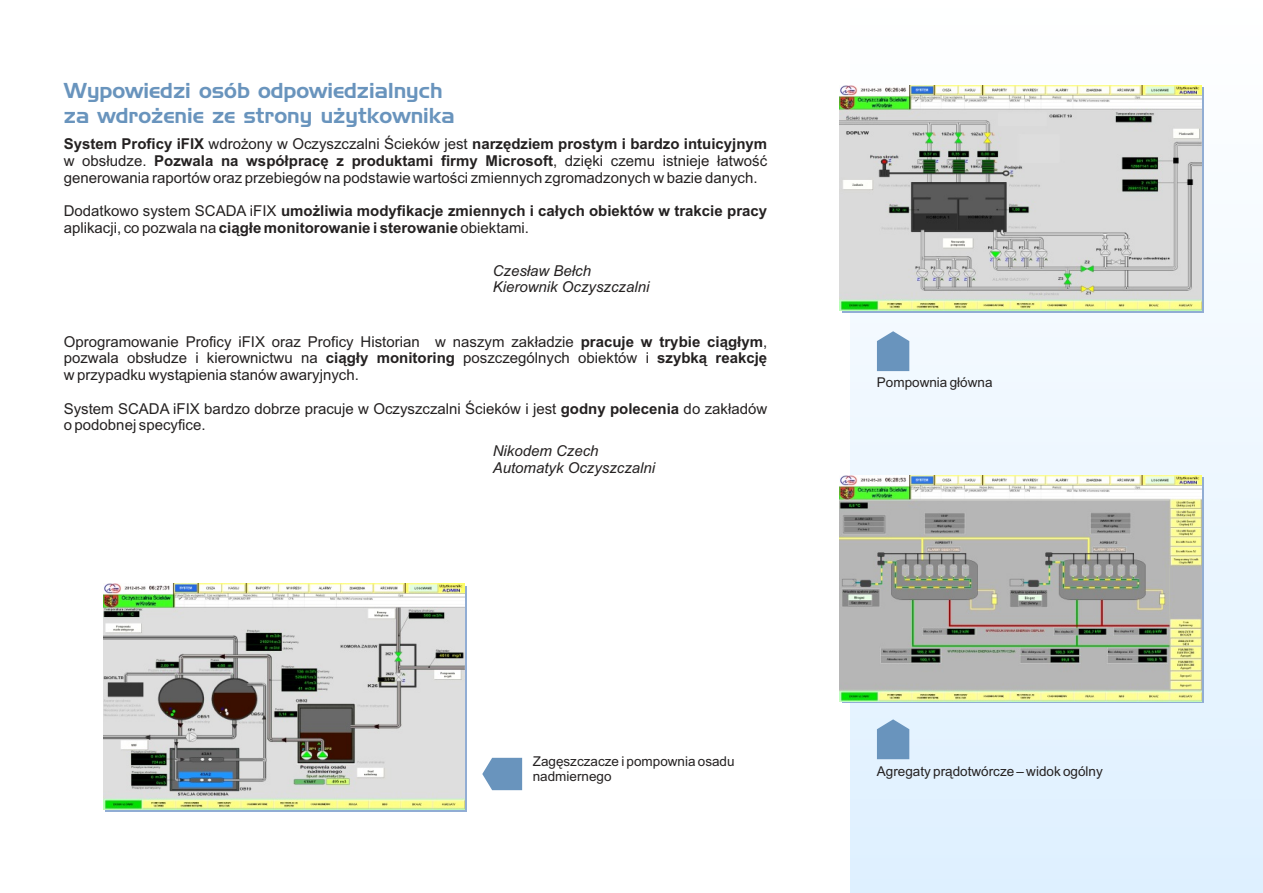
<style>
.page{position:relative;width:1263px;height:893px;background:#fff}
.page>*{position:absolute;margin:0;border:0;box-sizing:border-box;transform-origin:0 0}
.t1{font:21px/25.2px "Handel Gothic EU";color:#6994bd}
.t2{font:15px/16.8px "Arial";color:#242121;text-align:justify}
.t3{font:700 15px/16.8px "Arial";color:#242121}
.t4{font:italic 15px/16.8px "Arial";color:#242121}
.t5{font:13.5px/15.1px "Arial";color:#242121}
.s1{font-weight:700}
.s2{font-weight:400}
</style>
<div class="page">
<div style="left:850px;top:0;width:413px;height:893px;background:linear-gradient(to bottom,#fcfdfe,#ddeffe)"></div>
<svg style="left:877px;top:331px;width:32px;height:40px"></svg>
<svg style="left:877px;top:719px;width:32px;height:40px"></svg>
<img style="left:840px;top:85px;width:361px;height:226px">
<img style="left:840px;top:475px;width:361px;height:226px">
<img style="left:103px;top:584px;width:362px;height:226px">
<svg style="left:482px;top:758px;width:40px;height:32px"></svg>
<h1 class="t1" style="left:64px;top:80px;width:393px">Wypowiedzi osób odpowiedzialnych za wdrożenie ze strony użytkownika</h1>
<p class="t2" style="left:64px;top:137px;width:705px"><span class="s1">System Proficy iFIX</span> wdrożony w Oczyszczalni Ścieków jest <span class="s1">narzędziem prostym i bardzo intuicyjnym </span>w obsłudze. <span class="s1">Pozwala na współpracę z produktami firmy Microsoft</span>, dzięki czemu istnieje łatwość generowania raportów oraz przebiegów na podstawie wartości zmiennych zgromadzonych w bazie danych.</p>
<p class="t3" style="left:64px;top:204px;width:705px"><span class="s2">Dodatkowo system SCADA iFIX</span> umożliwia modyfikacje zmiennych i całych obiektów w trakcie pracy <span class="s2">aplikacji, co pozwala na</span> ciągłe monitorowanie i sterowanie <span class="s2">obiektami.</span></p>
<p class="t4" style="left:493px;top:263px;width:158px">Czesław Bełch<br>Kierownik Oczyszczalni</p>
<p class="t2" style="left:64px;top:334px;width:705px">Oprogramowanie Proficy iFIX oraz Proficy Historian w naszym zakładzie <span class="s1">pracuje w trybie ciągłym</span>, pozwala obsłudze i kierownictwu na <span class="s1">ciągły monitoring</span> poszczególnych obiektów i <span class="s1">szybką reakcję </span>w przypadku wystąpienia stanów awaryjnych.</p>
<p class="t2" style="left:64px;top:401px;width:705px">System SCADA iFIX bardzo dobrze pracuje w Oczyszczalni Ścieków i jest <span class="s1">godny polecenia</span> do zakładów o podobnej specyfice.</p>
<p class="t4" style="left:493px;top:444px;width:164px">Nikodem Czech<br>Automatyk Oczyszczalni</p>
<p class="t5" style="left:877px;top:376px;width:117px">Pompownia główna</p>
<p class="t5" style="left:533px;top:755px;width:203px">Zagęszczacze i pompownia osadu nadmiernego</p>
<p class="t5" style="left:877px;top:764px;width:227px">Agregaty prądotwórcze – widok ogólny</p>
</div>
